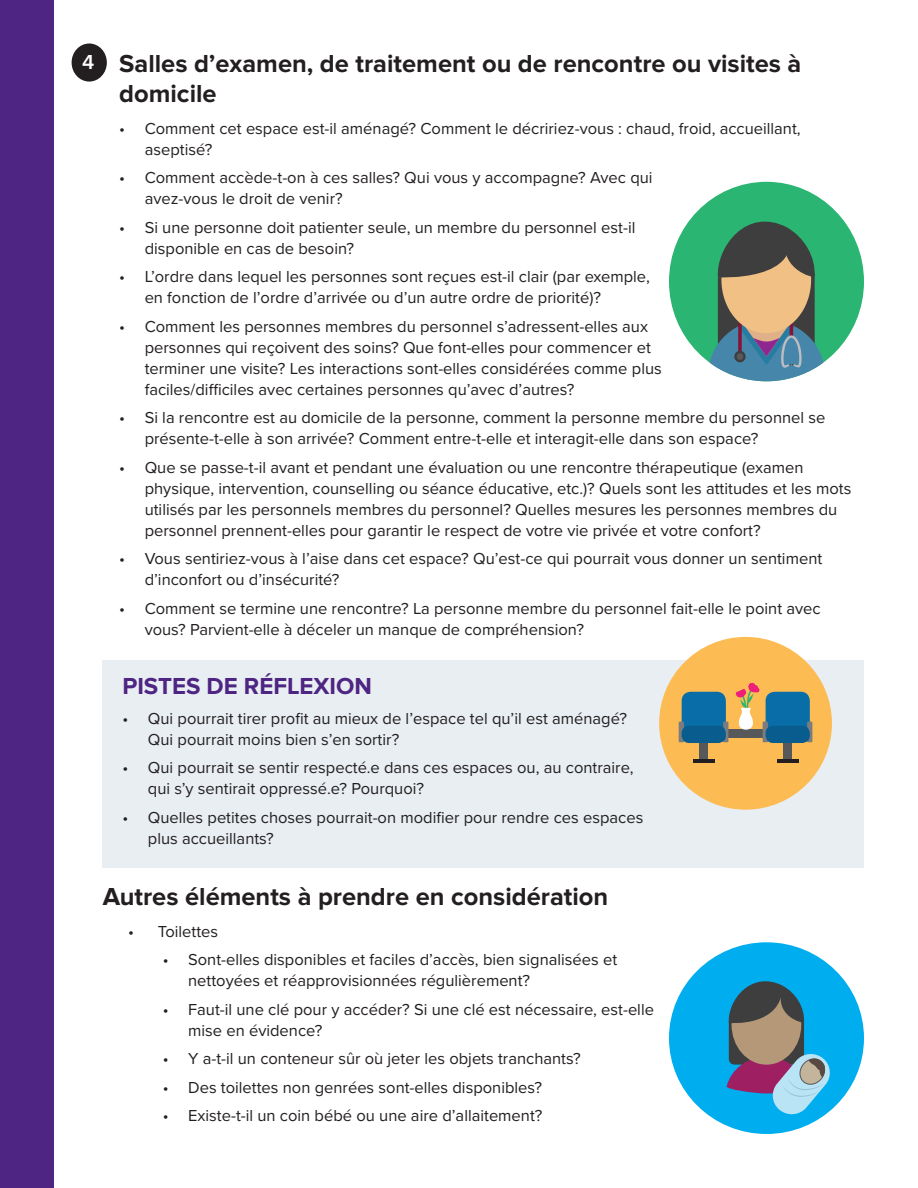
<style>
.page{position:relative;width:918px;height:1188px;background:#fff}
.page>*{position:absolute;margin:0;border:0;box-sizing:border-box;transform-origin:0 0}
.Black_Heading{font:700 25.5px/30.6px "Proxima Nova";color:#231f20}
.ThinkAboutIt{font:700 24px "Proxima Nova";color:#4e2582}
.t1{font:600 21px "Proxima Nova";color:#fff}
.t2{font:16.5px/21px "Proxima Nova";color:#231f20}
</style>
<div class="page">
<div style="left:0;top:0;width:54px;height:1188px;background:#4e2582"></div>
<div style="left:103px;top:661px;width:761px;height:207px;background:#e8eef2"></div>
<div style="left:669px;top:942px;width:195px;height:192px;background:#00aeef;border-radius:50%"></div>
<svg style="left:726px;top:981px;width:106px;height:135px"></svg>
<div style="left:659px;top:637px;width:173px;height:173px;background:#fcbc53;border-radius:50%"></div>
<div style="left:699px;top:740px;width:9px;height:21px;background:#57585a"></div>
<div style="left:682px;top:692px;width:44px;height:50px;background:#096ea8;border-radius:9px"></div>
<div style="left:726px;top:730px;width:40px;height:8px;background:#57585a"></div>
<svg style="left:679px;top:722px;width:5px;height:20px"></svg>
<svg style="left:723px;top:722px;width:5px;height:20px"></svg>
<div style="left:682px;top:726px;width:44px;height:17px;background:#085d8e;border-radius:8px"></div>
<hr style="left:693px;top:759px;width:21px;height:3px;background:#231f20">
<div style="left:783px;top:740px;width:9px;height:21px;background:#57585a"></div>
<div style="left:766px;top:692px;width:44px;height:50px;background:#096ea8;border-radius:9px"></div>
<svg style="left:807px;top:722px;width:5px;height:20px"></svg>
<div style="left:766px;top:726px;width:44px;height:17px;background:#085d8e;border-radius:8px"></div>
<hr style="left:777px;top:759px;width:21px;height:3px;background:#231f20">
<svg style="left:735px;top:683px;width:33px;height:59px"></svg>
<div style="left:669px;top:182px;width:195px;height:199px;background:#2bb572;border-radius:50%"></div>
<svg style="left:710px;top:221px;width:113px;height:160px"></svg>
<div style="left:72px;top:43px;width:35px;height:39px;background:#231f20;border-radius:50%"></div>
<p class="t1" style="left:82px;top:46px;width:14px">4</p>
<p class="Black_Heading" style="left:119px;top:49px;width:684px">Salles d’examen, de traitement ou de rencontre ou visites à domicile</p>
<p class="t2" style="left:145px;top:117px;width:658px;text-indent:-26px">• Comment cet espace est-il aménagé? Comment le décririez-vous : chaud, froid, accueillant, aseptisé?</p>
<p class="t2" style="left:145px;top:167px;width:509px;text-indent:-26px">• Comment accède-t-on à ces salles? Qui vous y accompagne? Avec qui avez-vous le droit de venir?</p>
<p class="t2" style="left:145px;top:216px;width:492px;text-indent:-26px">• Si une personne doit patienter seule, un membre du personnel est-il disponible en cas de besoin?</p>
<p class="t2" style="left:145px;top:266px;width:507px;text-indent:-26px">• L’ordre dans lequel les personnes sont reçues est-il clair (par exemple, en fonction de l’ordre d’arrivée ou d’un autre ordre de priorité)?</p>
<p class="t2" style="left:145px;top:315px;width:519px;text-indent:-26px">• Comment les personnes membres du personnel s’adressent-elles aux personnes qui reçoivent des soins? Que font-elles pour commencer et terminer une visite? Les interactions sont-elles considérées comme plus faciles/difficiles avec certaines personnes qu’avec d’autres?</p>
<p class="t2" style="left:145px;top:407px;width:682px;text-indent:-26px">• Si la rencontre est au domicile de la personne, comment la personne membre du personnel se présente-t-elle à son arrivée? Comment entre-t-elle et interagit-elle dans son espace?</p>
<p class="t2" style="left:145px;top:456px;width:708px;text-indent:-26px">• Que se passe-t-il avant et pendant une évaluation ou une rencontre thérapeutique (examen physique, intervention, counselling ou séance éducative, etc.)? Quels sont les attitudes et les mots utilisés par les personnels membres du personnel? Quelles mesures les personnes membres du personnel prennent-elles pour garantir le respect de votre vie privée et votre confort?</p>
<p class="t2" style="left:145px;top:548px;width:679px;text-indent:-26px">• Vous sentiriez-vous à l’aise dans cet espace? Qu’est-ce qui pourrait vous donner un sentiment d’inconfort ou d’insécurité?</p>
<p class="t2" style="left:145px;top:597px;width:678px;text-indent:-26px">• Comment se termine une rencontre? La personne membre du personnel fait-elle le point avec vous? Parvient-elle à déceler un manque de compréhension?</p>
<p class="ThinkAboutIt" style="left:122px;top:672px;width:251px">PISTES DE RÉFLEXION</p>
<p class="t2" style="left:148px;top:707px;width:481px;text-indent:-26px">• Qui pourrait tirer profit au mieux de l’espace tel qu’il est aménagé?<br>Qui pourrait moins bien s’en sortir?</p>
<p class="t2" style="left:148px;top:756px;width:487px;text-indent:-26px">• Qui pourrait se sentir respecté.e dans ces espaces ou, au contraire, qui s’y sentirait oppressé.e? Pourquoi?</p>
<p class="t2" style="left:148px;top:806px;width:497px;text-indent:-26px">• Quelles petites choses pourrait-on modifier pour rendre ces espaces plus accueillants?</p>
<p class="Black_Heading" style="left:103px;top:882px;width:507px">Autres éléments à prendre en considération</p>
<p class="t2" style="left:128px;top:920px;width:92px">• Toilettes</p>
<p class="t2" style="left:188px;top:949px;width:431px;text-indent:-26px">• Sont-elles disponibles et faciles d’accès, bien signalisées et nettoyées et réapprovisionnées régulièrement?</p>
<p class="t2" style="left:188px;top:998px;width:467px;text-indent:-26px">• Faut-il une clé pour y accéder? Si une clé est nécessaire, est-elle mise en évidence?</p>
<p class="t2" style="left:163px;top:1048px;width:419px">• Y a-t-il un conteneur sûr où jeter les objets tranchants?</p>
<p class="t2" style="left:163px;top:1076px;width:381px">• Des toilettes non genrées sont-elles disponibles?</p>
<p class="t2" style="left:163px;top:1105px;width:381px">• Existe-t-il un coin bébé ou une aire d’allaitement?</p>
</div>
